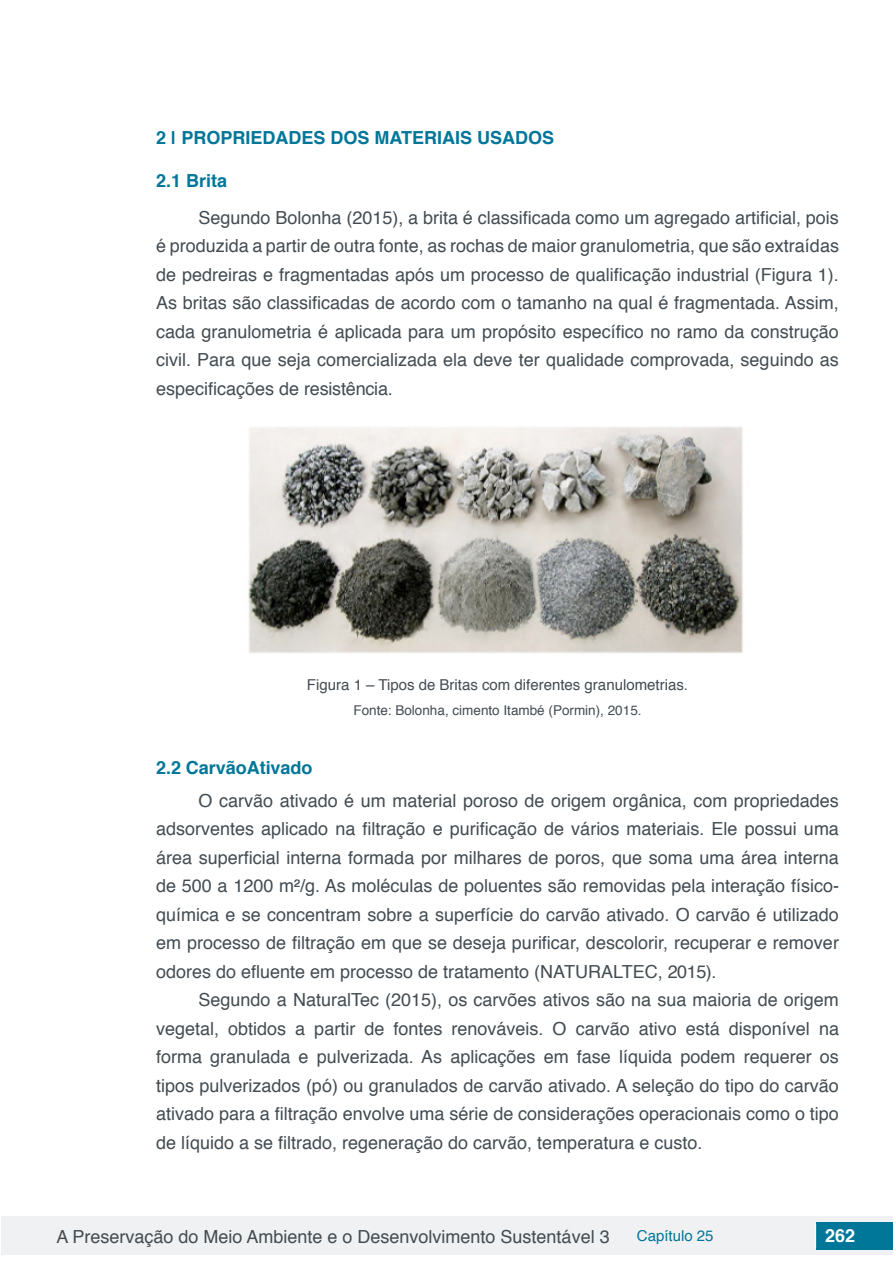
<style>
.page{position:relative;width:893px;height:1263px;background:#fff}
.page>*{position:absolute;margin:0;border:0;box-sizing:border-box;transform-origin:0 0}
.t1{font:18px/28.5px "Helvetica";color:#434c52;text-align:justify}
.t2{font:700 18px "Helvetica";color:#007699}
.t3{font:700 18px "Helvetica";color:#fff}
.t4{font:15px "Helvetica";color:#434c52}
.t5{font:15px "Helvetica";color:#007699}
.t6{font:13.5px "Helvetica";color:#434c52}
</style>
<div class="page">
<div style="left:1px;top:1216px;width:891px;height:38px;background:#f0f1f2"></div>
<div style="left:816px;top:1222px;width:77px;height:27px;background:#007699"></div>
<svg style="left:815px;top:1224px;width:1px;height:24px"></svg>
<img style="left:248px;top:427px;width:495px;height:226px">
<p class="t2" style="left:156px;top:123px;width:400px">2 | PROPRIEDADES DOS MATERIAIS USADOS</p>
<p class="t2" style="left:156px;top:166px;width:73px">2.1 Brita</p>
<p class="t1" style="left:156px;top:204px;width:684px;text-indent:43px">Segundo Bolonha (2015), a brita é classificada como um agregado artificial, pois é produzida a partir de outra fonte, as rochas de maior granulometria, que são extraídas de pedreiras e fragmentadas após um processo de qualificação industrial (Figura 1).<br>As britas são classificadas de acordo com o tamanho na qual é fragmentada. Assim, cada granulometria é aplicada para um propósito específico no ramo da construção civil. Para que seja comercializada ela deve ter qualidade comprovada, seguindo as especificações de resistência.</p>
<p class="t4" style="left:307px;top:673px;width:382px">Figura 1 – Tipos de Britas com diferentes granulometrias.</p>
<p class="t6" style="left:353px;top:699px;width:290px">Fonte: Bolonha, cimento Itambé (Pormin), 2015.</p>
<p class="t2" style="left:156px;top:753px;width:158px">2.2 CarvãoAtivado</p>
<p class="t1" style="left:156px;top:787px;width:684px;text-indent:43px">O carvão ativado é um material poroso de origem orgânica, com propriedades adsorventes aplicado na filtração e purificação de vários materiais. Ele possui uma área superficial interna formada por milhares de poros, que soma uma área interna de 500 a 1200 m²/g. As moléculas de poluentes são removidas pela interação físico&shy;química e se concentram sobre a superfície do carvão ativado. O carvão é utilizado em processo de filtração em que se deseja purificar, descolorir, recuperar e remover odores do efluente em processo de tratamento (NATURALTEC, 2015).</p>
<p class="t1" style="left:156px;top:986px;width:684px;text-indent:43px">Segundo a NaturalTec (2015), os carvões ativos são na sua maioria de origem vegetal, obtidos a partir de fontes renováveis. O carvão ativo está disponível na forma granulada e pulverizada. As aplicações em fase líquida podem requerer os tipos pulverizados (pó) ou granulados de carvão ativado. A seleção do tipo do carvão ativado para a filtração envolve uma série de considerações operacionais como o tipo de líquido a se filtrado, regeneração do carvão, temperatura e custo.</p>
<p class="t1" style="left:56px;top:1223px;width:555px">A Preservação do Meio Ambiente e o Desenvolvimento Sustentável 3</p>
<p class="t5" style="left:637px;top:1224px;width:78px">Capítulo 25</p>
<p class="t3" style="left:825px;top:1221px;width:32px">262</p>
</div>
